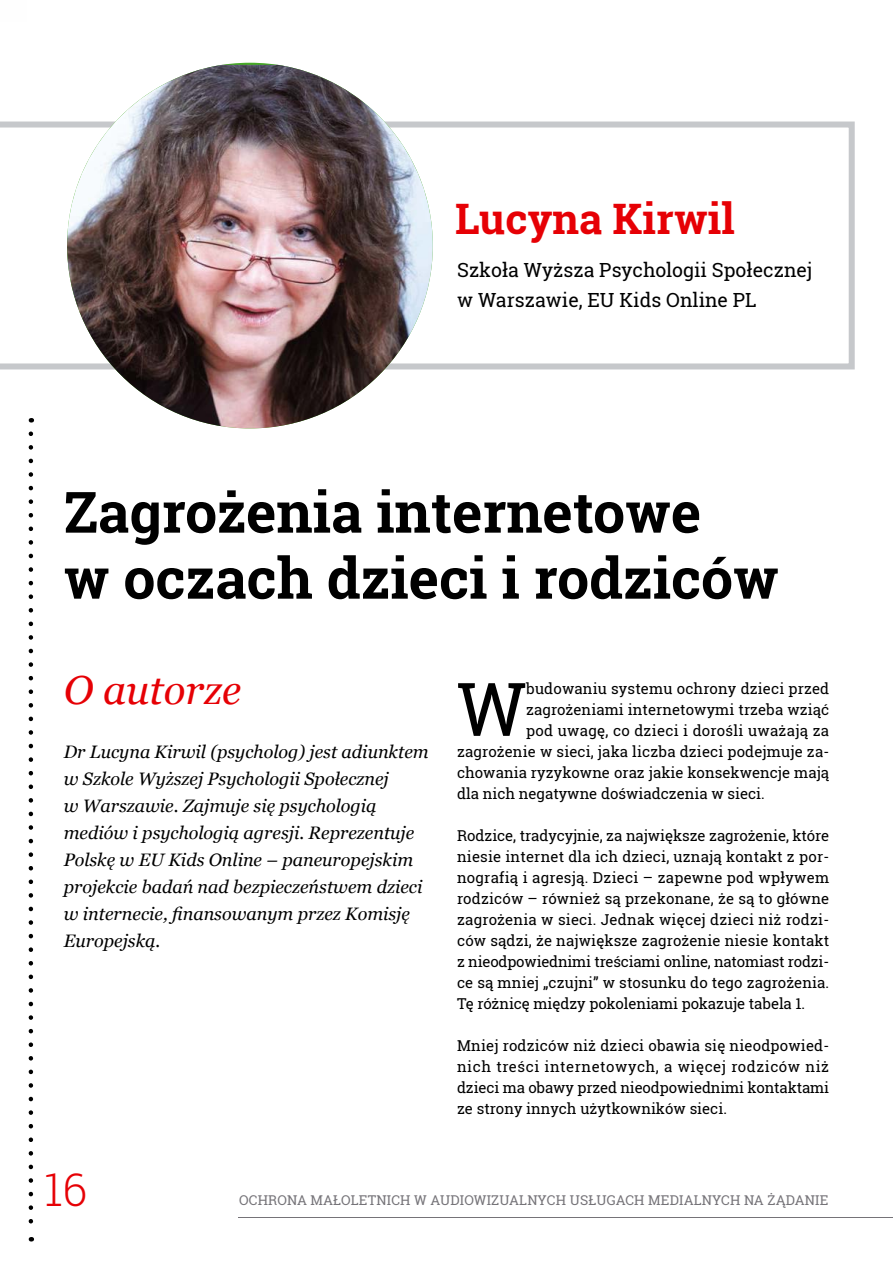
<style>
.page{position:relative;width:893px;height:1263px;background:#fff}
.page>*{position:absolute;margin:0;border:0;box-sizing:border-box;transform-origin:0 0}
.t1{font:74.1px "Roboto Slab";color:#000}
.t2{font:700 57px/66px "Roboto Slab";color:#000}
.t3{font:300 45px "Roboto Slab";color:#e60005}
.t4{font:700 42px "Roboto Slab";color:#e60005}
.t5{font:italic 40.5px "Georgia";color:#e60005}
.t6{font:19.5px/30px "Roboto Slab";color:#000}
.t7{font:italic 18px/27px "Georgia";color:#000}
.t8{font:15px/21px "Roboto Slab";color:#000;text-align:justify}
.t9{font:15px "Roboto Slab";letter-spacing:.02em;color:#000}
.t10{font:13.5px "Roboto Slab";letter-spacing:.01em;color:#757378}
</style>
<div class="page">
<svg style="left:29px;top:434px;width:4px;height:807px"></svg>
<hr style="left:239px;top:1217px;width:654px;height:1px;background:#757378">
<svg style="left:0;top:122px;width:855px;height:247px"></svg>
<img style="left:67px;top:65px;width:366px;height:363px">
<h3 class="t4" style="left:455px;top:190px;width:281px">Lucyna Kirwil</h3>
<h3 class="t6" style="left:457px;top:254px;width:357px">Szkoła Wyższa Psychologii Społecznej w Warszawie, EU Kids Online PL</h3>
<h2 class="t2" style="left:64px;top:478px;width:716px">Zagrożenia internetowe<br>w oczach dzieci i rodziców</h2>
<h3 class="t5" style="left:64px;top:664px;width:179px">O autorze</h3>
<p class="t7" style="left:64px;top:738px;width:366px">Dr Lucyna Kirwil (psycholog) jest adiunktem w Szkole Wyższej Psychologii Społecznej<br>w Warszawie. Zajmuje się psychologią mediów i psychologią agresji. Reprezentuje Polskę w EU Kids Online – paneuropejskim projekcie badań nad bezpieczeństwem dzieci w internecie, finansowanym przez Komisję Europejską.</p>
<h1 class="t1" style="left:457px;top:658px;width:71px">W</h1>
<p class="t8" style="left:526px;top:678px;width:305px">budowaniu systemu ochrony dzieci przed</p>
<p class="t8" style="left:526px;top:699px;width:304px">zagrożeniami internetowymi trzeba wziąć</p>
<p class="t9" style="left:526px;top:720px;width:304px">pod uwagę, co dzieci i dorośli uważają za</p>
<p class="t8" style="left:457px;top:741px;width:374px">zagrożenie w sieci, jaka liczba dzieci podejmuje za-</p>
<p class="t8" style="left:457px;top:762px;width:374px">chowania ryzykowne oraz jakie konsekwencje mają</p>
<p class="t8" style="left:457px;top:783px;width:309px">dla nich negatywne doświadczenia w sieci.</p>
<p class="t8" style="left:457px;top:825px;width:374px">Rodzice, tradycyjnie, za największe zagrożenie, które niesie internet dla ich dzieci, uznają kontakt z por&shy;nografią i agresją. Dzieci – zapewne pod wpływem rodziców – również są przekonane, że są to główne zagrożenia w sieci. Jednak więcej dzieci niż rodzi&shy;ców sądzi, że największe zagrożenie niesie kontakt z nieodpowiednimi treściami online, natomiast rodzi&shy;ce są mniej „czujni” w stosunku do tego zagrożenia.<br>Tę różnicę między pokoleniami pokazuje tabela 1.</p>
<p class="t8" style="left:457px;top:1035px;width:374px">Mniej rodziców niż dzieci obawia się nieodpowied&shy;nich treści internetowych, a więcej rodziców niż dzieci ma obawy przed nieodpowiednimi kontaktami ze strony innych użytkowników sieci.</p>
<h3 class="t3" style="left:44px;top:1159px;width:44px">16</h3>
<p class="t10" style="left:239px;top:1191px;width:591px">Ochrona małoletnich w audiowizualnych usługach medialnych na żądanie</p>
</div>
